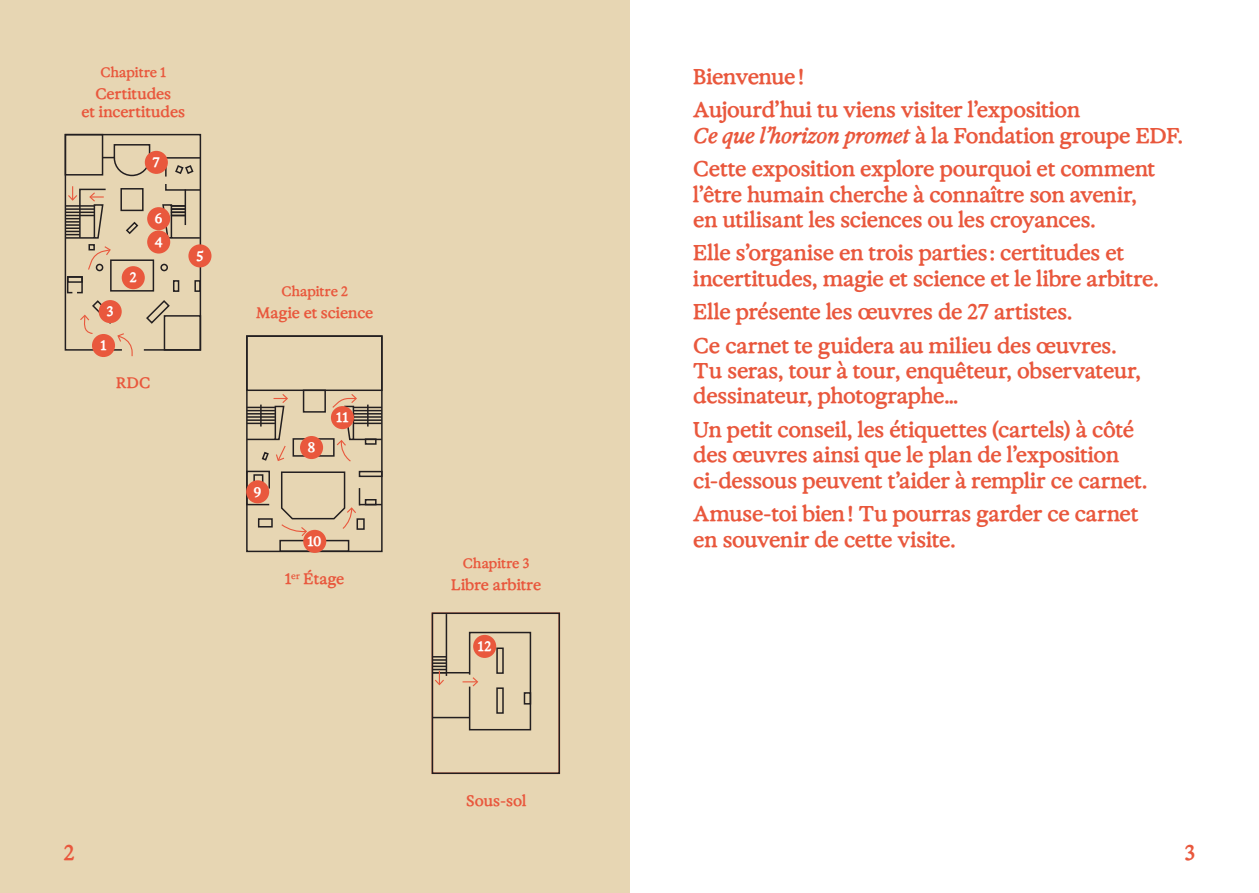
<style>
.page{position:relative;width:1259px;height:893px;background:#fff}
.page>*{position:absolute;margin:0;border:0;box-sizing:border-box;transform-origin:0 0}
.t1{font:21px/25.2px "Exposure 20 Regular";letter-spacing:-.005em;color:#e9583d}
.intro{font:15px/18px "Exposure 20 Regular";color:#e9583d;text-align:center}
.intro-2{font:13.5px "Exposure 20 Regular";letter-spacing:.005em;color:#e9583d}
.question{font:13.5px "Exposure 30 Regular";color:#fff}
.s1{font-family:"Exposure 20 Italic"}
</style>
<div class="page">
<div style="left:0;top:0;width:629px;height:893px;background:#e7d6b3"></div>
<svg style="left:65px;top:134px;width:136px;height:222px"></svg>
<div style="left:122px;top:266px;width:23px;height:23px;background:#e9583d;border-radius:50%"></div>
<div style="left:99px;top:300px;width:23px;height:23px;background:#e9583d;border-radius:50%"></div>
<div style="left:147px;top:230px;width:23px;height:24px;background:#e9583d;border-radius:50%"></div>
<div style="left:145px;top:151px;width:23px;height:23px;background:#e9583d;border-radius:50%"></div>
<div style="left:147px;top:207px;width:23px;height:23px;background:#e9583d;border-radius:50%"></div>
<div style="left:188px;top:244px;width:23px;height:23px;background:#e9583d;border-radius:50%"></div>
<div style="left:92px;top:334px;width:23px;height:23px;background:#e9583d;border-radius:50%"></div>
<svg style="left:246px;top:335px;width:136px;height:217px"></svg>
<div style="left:300px;top:436px;width:23px;height:23px;background:#e9583d;border-radius:50%"></div>
<div style="left:331px;top:406px;width:23px;height:23px;background:#e9583d;border-radius:50%"></div>
<div style="left:246px;top:480px;width:23px;height:23px;background:#e9583d;border-radius:50%"></div>
<div style="left:303px;top:530px;width:23px;height:23px;background:#e9583d;border-radius:50%"></div>
<svg style="left:432px;top:612px;width:128px;height:162px"></svg>
<p class="intro-2" style="left:101px;top:62px;width:67px">Chapitre 1</p>
<p class="intro" style="left:81px;top:84px;width:105px">Certitudes<br>et incertitudes</p>
<p class="question" style="left:153px;top:152px;width:8px">7</p>
<p class="question" style="left:155px;top:209px;width:9px">6</p>
<p class="question" style="left:107px;top:302px;width:8px">3</p>
<p class="question" style="left:101px;top:335px;width:7px">1</p>
<p class="question" style="left:130px;top:268px;width:8px">2</p>
<p class="question" style="left:155px;top:232px;width:9px">4</p>
<p class="intro" style="left:116px;top:373px;width:36px">RDC</p>
<p class="question" style="left:196px;top:246px;width:8px">5</p>
<p class="intro-2" style="left:281px;top:281px;width:68px">Chapitre 2</p>
<p class="intro" style="left:256px;top:303px;width:119px">Magie et science</p>
<p class="question" style="left:254px;top:482px;width:9px">9</p>
<p class="question" style="left:308px;top:437px;width:9px">8</p>
<p class="question" style="left:337px;top:408px;width:13px">11</p>
<p class="question" style="left:308px;top:531px;width:15px">10</p>
<p class="intro" style="left:285px;top:569px;width:61px">1<sup>er</sup> Étage</p>
<p class="intro-2" style="left:463px;top:553px;width:68px">Chapitre 3</p>
<p class="intro" style="left:451px;top:575px;width:91px">Libre arbitre</p>
<p class="question" style="left:478px;top:636px;width:14px">12</p>
<p class="intro" style="left:466px;top:791px;width:61px">Sous-sol</p>
<p class="t1" style="left:693px;top:58px;width:388px;line-height:33.8px">Bienvenue !<br>Aujourd’hui tu viens visiter l’exposition</p>
<p class="t1" style="left:693px;top:117px;width:491px;line-height:33.8px"><span class="s1">Ce que l’horizon promet</span> à la Fondation groupe EDF.<br>Cette exposition explore pourquoi et comment</p>
<p class="t1" style="left:693px;top:181px;width:445px">l’être humain cherche à connaître son avenir, en utilisant les sciences ou les croyances.</p>
<p class="t1" style="left:693px;top:239px;width:467px">Elle s’organise en trois parties : certitudes et incertitudes, magie et science et le libre arbitre.</p>
<p class="t1" style="left:693px;top:294px;width:425px;line-height:33.8px">Elle présente les œuvres de 27 artistes.<br>Ce carnet te guider a au milieu des œuvres.</p>
<p class="t1" style="left:693px;top:357px;width:449px">Tu seras, tour à tour , enquêteur, observateur, dessinateur, photographe…</p>
<p class="t1" style="left:693px;top:416px;width:455px">Un petit conseil, les étiquettes (cartels) à côté des œuvres ainsi que le plan de l’exposition ci-dessous peuvent t’aider à remplir ce carnet.</p>
<p class="t1" style="left:693px;top:500px;width:446px">Amuse-toi bien ! Tu pourras garder ce carnet en souvenir de cette visite.</p>
<p class="t1" style="left:64px;top:839px;width:12px">2</p>
<p class="t1" style="left:1184px;top:839px;width:12px">3</p>
</div>
